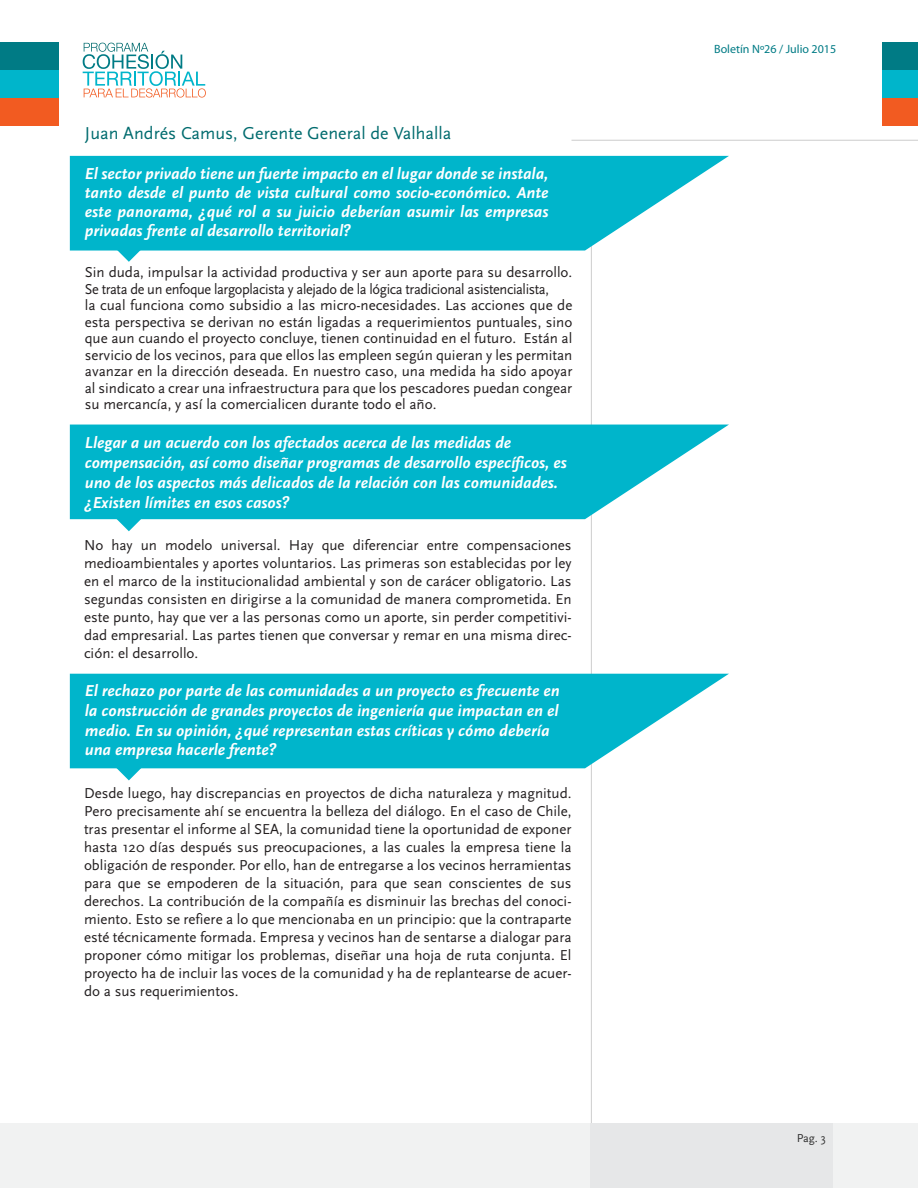
<style>
.page{position:relative;width:918px;height:1188px;background:#fff}
.page>*{position:absolute;margin:0;border:0;box-sizing:border-box;transform-origin:0 0}
.t1{font:18px "Scala Sans";letter-spacing:.005em;color:#006b6e}
.t2{font:italic 700 16.5px/19.8px "Scala Sans";color:#fff}
.t3{font:15px/18px "Scala Sans";color:#231f20;text-align:justify}
.t4{font:12px "Myriad Pro";color:#007b85}
.t5{font:12px "Scala Sans";color:#333}
</style>
<div class="page">
<hr style="left:591px;top:241px;width:1px;height:947px;background:#cdcdcd">
<div style="left:0;top:1124px;width:918px;height:64px;background:#f1f2f2"></div>
<div style="left:590px;top:1124px;width:243px;height:64px;background:#e6e7e8"></div>
<div style="left:0;top:43px;width:58px;height:27px;background:#007b85"></div>
<div style="left:0;top:70px;width:58px;height:28px;background:#00b5cb"></div>
<div style="left:0;top:98px;width:58px;height:28px;background:#f25b21"></div>
<div style="left:883px;top:43px;width:35px;height:27px;background:#007b85"></div>
<div style="left:883px;top:70px;width:35px;height:28px;background:#00b5cb"></div>
<div style="left:883px;top:98px;width:35px;height:28px;background:#f25b21"></div>
<hr style="left:572px;top:140px;width:346px;height:1px;background:#cdcdcd">
<svg style="left:70px;top:156px;width:659px;height:95px;background:#1dbdd1"></svg>
<svg style="left:104px;top:197px;width:50px;height:65px;background:#23bfd2"></svg>
<svg style="left:70px;top:425px;width:658px;height:94px;background:#1cbdd0"></svg>
<svg style="left:104px;top:482px;width:50px;height:49px"></svg>
<svg style="left:70px;top:674px;width:659px;height:94px;background:#1cbdd0"></svg>
<svg style="left:104px;top:731px;width:50px;height:49px"></svg>
<svg style="left:83px;top:43px;width:123px;height:55px"></svg>
<p class="t1" style="left:85px;top:124px;width:368px">Juan Andrés Camus, Gerente General de Valhalla</p>
<p class="t2" style="left:85px;top:164px;width:465px;line-height:19px;text-align:justify">El sector privado tiene un fuerte impacto en el lugar donde se instala, tanto desde el punto de vista cultural como socio-económico. Ante este panorama, ¿qué rol a su juicio deberían asumir las empresas privadas frente al desarrollo territorial?</p>
<p class="t3" style="left:85px;top:264px;width:489px;line-height:16.5px;text-align:left">Sin duda, impulsar la actividad productiva y ser aun aporte para su desarrollo.<br>Se trata de un enfoque largoplacista y alejado de la lógica tradicional asistencialista,<br>la cual funciona como subsidio a las micro-necesidades. Las acciones que de esta perspectiva se derivan no están ligadas a requerimientos puntuales, sino que aun cuando el proyecto concluye, tienen continuidad en el futuro. Están al servicio de los vecinos, para que ellos las empleen según quieran y les permitan avanzar en la dirección deseada. En nuestro caso, una medida ha sido apoyar al sindicato a crear una infraestructura para que los pescadores puedan congear su mercancía, y así la comercialicen durante todo el año.</p>
<p class="t2" style="left:85px;top:434px;width:483px">Llegar a un acuerdo con los afectados acerca de las medidas de compensación, así como diseñar programas de desarrollo específicos, es uno de los aspectos más delicados de la relación con las comunidades. ¿Existen límites en esos casos?</p>
<p class="t3" style="left:84px;top:537px;width:489px">No hay un modelo universal. Hay que diferenciar entre compensaciones medioambientales y aportes voluntarios. Las primeras son establecidas por ley en el marco de la institucionalidad ambiental y son de carácer obligatorio. Las segundas consisten en dirigirse a la comunidad de manera comprometida. En este punto, hay que ver a las personas como un aporte, sin perder competitivi&shy;dad empresarial. Las partes tienen que conversar y remar en una misma direc&shy;ción: el desarrollo.</p>
<p class="t2" style="left:85px;top:681px;width:477px">El rechazo por parte de las comunidades a un proyecto es frecuente en la construcción de grandes proyectos de ingeniería que impactan en el medio. En su opinión, ¿qué representan estas críticas y cómo debería una empresa hacerle frente?</p>
<p class="t3" style="left:84px;top:784px;width:489px">Desde luego, hay discrepancias en proyectos de dicha naturaleza y magnitud.<br>Pero precisamente ahí se encuentra la belleza del diálogo. En el caso de Chile, tras presentar el informe al SEA, la comunidad tiene la oportunidad de exponer hasta 120 días después sus preocupaciones, a las cuales la empresa tiene la obligación de responder. Por ello, han de entregarse a los vecinos herramientas para que se empoderen de la situación, para que sean conscientes de sus derechos. La contribución de la compañía es disminuir las brechas del conoci&shy;miento. Esto se refiere a lo que mencionaba en un principio: que la contraparte esté técnicamente formada. Empresa y vecinos han de sentarse a dialogar para proponer cómo mitigar los problemas, diseñar una hoja de ruta conjunta. El proyecto ha de incluir las voces de la comunidad y ha de replantearse de acuer&shy;do a sus requerimientos.</p>
<p class="t4" style="left:714px;top:42px;width:124px">Boletín Nº26 / Julio 2015</p>
<p class="t5" style="left:797px;top:1131px;width:31px">Pag. 3</p>
</div>
